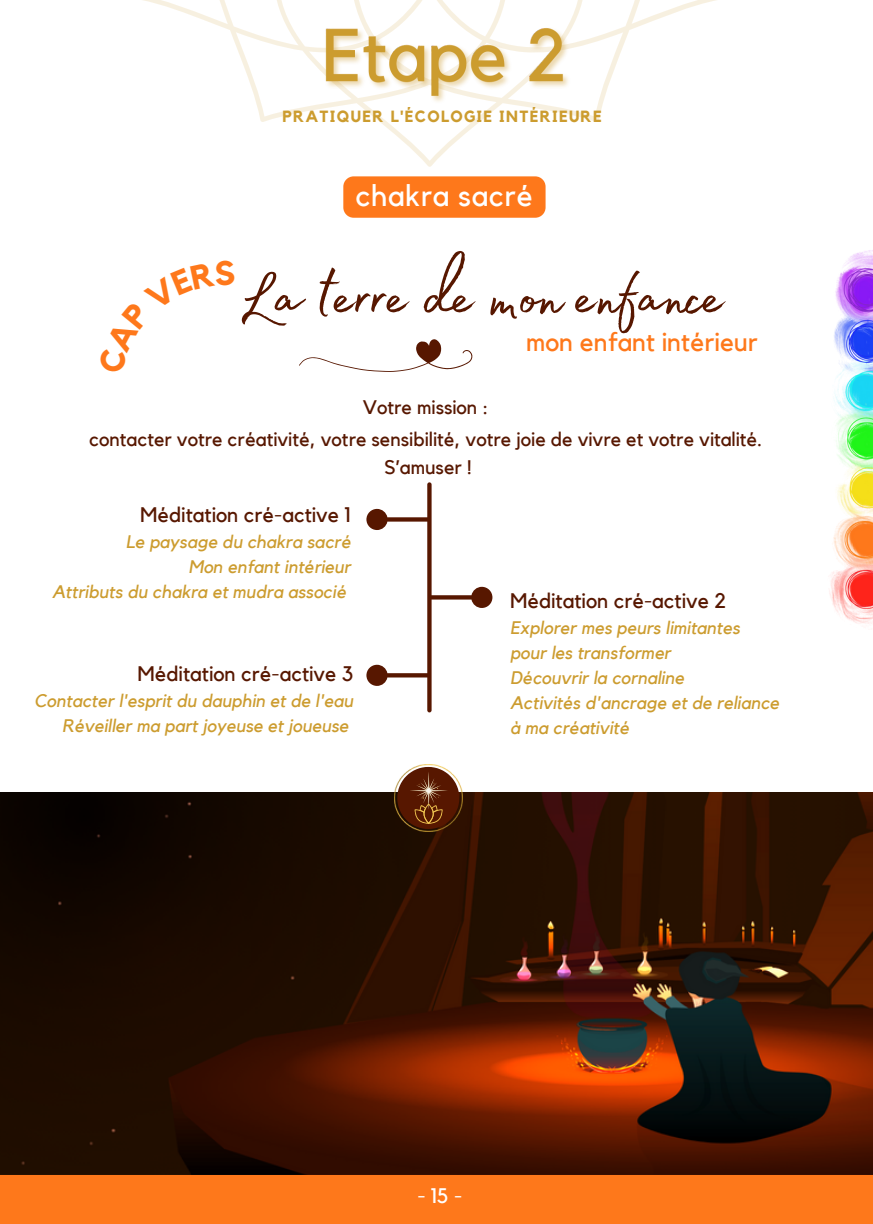
<style>
.page{position:relative;width:873px;height:1224px;background:#fff}
.page>*{position:absolute;margin:0;border:0;box-sizing:border-box;transform-origin:0 0}
.t1{font:82.2px "Madelyn Fill";color:#571700}
.t2{font:30px "Kollektif";letter-spacing:.02em;color:#fff}
.t3{font:26.2px "Kollektif";color:#fe781b}
.t4{font:21px "Kollektif";color:#571700}
.t5{font:21px "Kollektif";color:#fff}
.t6{font:19.6px/32.6px "Kollektif";color:#571700;text-align:center}
.t7{font:italic 18.2px/25px "Kollektif";color:#cc9c2f;text-align:right}
.t8{font:700 16.2px "Kollektif";letter-spacing:.08em;color:#cc9c2f}
</style>
<div class="page">
<svg style="left:143px;top:0;width:573px;height:167px"></svg>
<img style="left:0;top:792px;width:873px;height:383px">
<img style="left:395px;top:764px;width:67px;height:68px">
<svg style="left:397px;top:767px;width:62px;height:62px;background:#6e3b22"></svg>
<div style="left:0;top:1175px;width:873px;height:49px;background:#fe781b"></div>
<img style="left:829px;top:250px;width:44px;height:374px">
<img style="left:317px;top:17px;width:261px;height:91px">
<div style="left:343px;top:176px;width:203px;height:42px;background:#fe781b;border-radius:10px"></div>
<svg style="left:366px;top:482px;width:126px;height:230px"></svg>
<svg style="left:299px;top:339px;width:174px;height:33px"></svg>
<p class="t8" style="left:283px;top:109px;width:321px">PRATIQUER L'ÉCOLOGIE INTÉRIEURE</p>
<h2 class="t2" style="left:355px;top:182px;width:179px">chakra sacré</h2>
<h1 class="t1" style="left:238px;top:234px;width:488px">La terre de mon enfance</h1>
<h3 class="t3" style="left:526px;top:329px;width:233px">mon enfant intérieur</h3>
<p class="t6" style="left:89px;top:391px;width:675px">Votre mission :<br>contacter votre créativité, votre sensibilité, votre joie de vivre et votre vitalité.</p>
<p class="t6" style="left:384px;top:451px;width:89px">S’amuser !</p>
<p class="t4" style="left:140px;top:505px;width:212px">Méditation cré-active 1</p>
<p class="t7" style="left:52px;top:530px;width:300px">Le paysage du chakra sacré<br>Mon enfant intérieur<br>Attributs du chakra et mudra associé</p>
<p class="t4" style="left:137px;top:664px;width:217px">Méditation cré-active 3</p>
<p class="t7" style="left:34px;top:689px;width:321px">Contacter l'esprit du dauphin et de l'eau<br>Réveiller ma part joyeuse et joueuse</p>
<p class="t4" style="left:510px;top:591px;width:217px">Méditation cré-active 2</p>
<p class="t7" style="left:510px;top:616px;width:271px;text-align:left">Explorer mes peurs limitantes pour les transformer<br>Découvrir la cornaline<br>Activités d'ancrage et de reliance à ma créativité</p>
<p class="t5" style="left:417px;top:1186px;width:46px">-15-</p>
</div>
